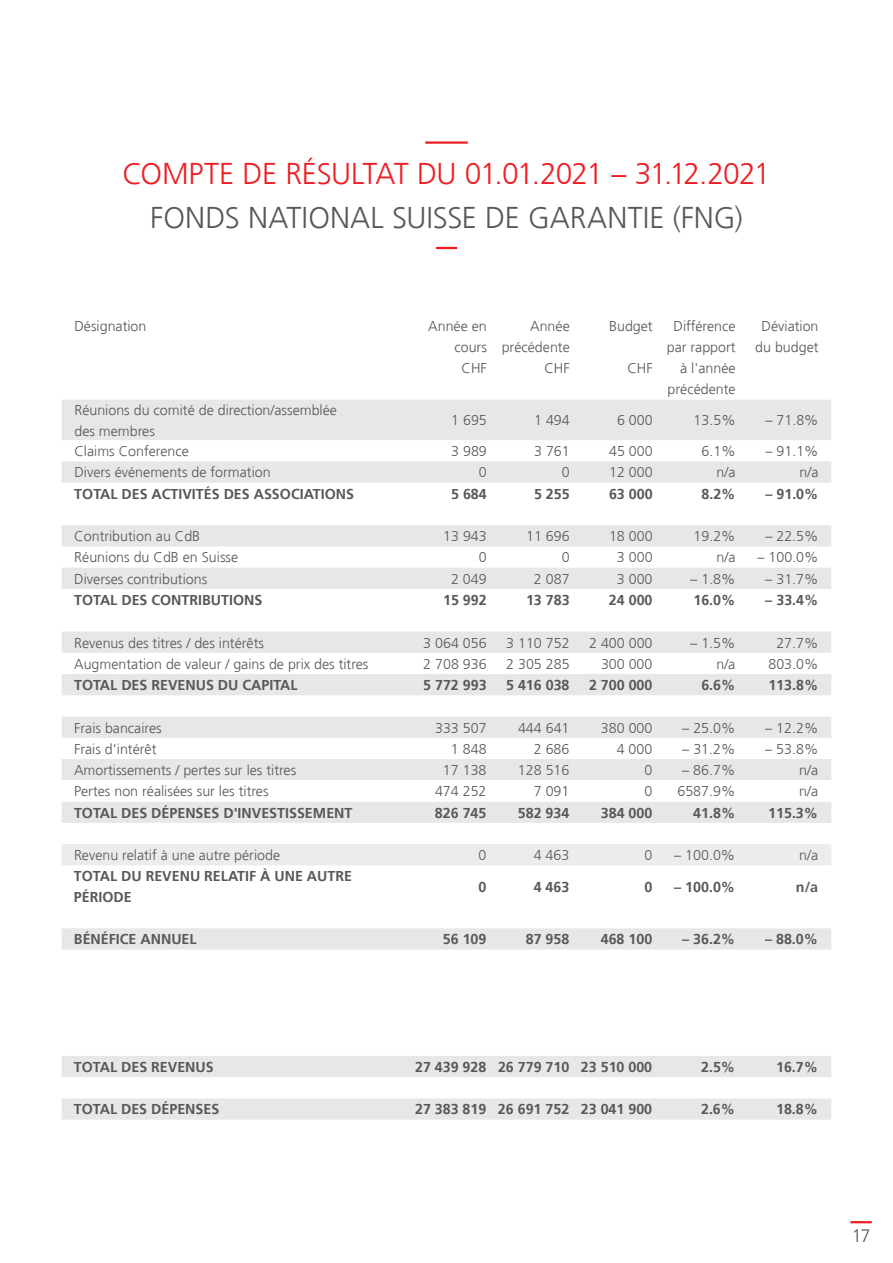
<style>
.page{position:relative;width:893px;height:1263px;background:#fff}
.page>*{position:absolute;margin:0;border:0;box-sizing:border-box;transform-origin:0 0}
.t1{font:300 30px "Frutiger";letter-spacing:-.03em;color:#ee1d23}
.t2{font:300 30px "Frutiger";color:#57585a}
.t3{font:300 18px "Frutiger";color:#57585a}
.t4{font:300 14.25px/21px "Frutiger";color:#57585a;text-align:right}
.t5{font:700 14.25px/21px "Frutiger";color:#57585a}
</style>
<div class="page">
<hr style="left:850px;top:1221px;width:22px;height:2px;background:#ee1d23">
<hr style="left:425px;top:141px;width:43px;height:3px;background:#ee1d23">
<hr style="left:436px;top:247px;width:21px;height:2px;background:#ee1d23">
<svg style="left:62px;top:400px;width:769px;height:720px"></svg>
<svg style="left:62px;top:780px;width:769px;height:21px"></svg>
<div style="left:62px;top:844px;width:769px;height:21px;background:#ececee"></div>
<h1 class="t1" style="left:122px;top:157px;width:649px">COMPTE DE RÉSULTAT DU 01.01.2021 – 31.12.2021</h1>
<h1 class="t2" style="left:150px;top:200px;width:594px">FONDS NATIONAL SUISSE DE GARANTIE (FNG)</h1>
<p class="t4" style="left:74px;top:316px;width:74px">Désignation</p>
<p class="t4" style="left:428px;top:316px;width:60px">Année en cours<br>CHF</p>
<p class="t4" style="left:502px;top:316px;width:70px">Année précédente<br>CHF</p>
<p class="t4" style="left:609px;top:316px;width:45px">Budget</p>
<p class="t4" style="left:627px;top:358px;width:27px">CHF</p>
<p class="t4" style="left:667px;top:316px;width:70px">Différence par rapport à l'année précédente</p>
<p class="t4" style="left:755px;top:316px;width:65px;text-align:center">Déviation du budget</p>
<p class="t4" style="left:74px;top:400px;width:264px;text-align:left">Réunions du comité de direction/assemblée des membres</p>
<p class="t4" style="left:451px;top:410px;width:37px">1 695</p>
<p class="t4" style="left:534px;top:410px;width:37px">1 494</p>
<p class="t4" style="left:617px;top:410px;width:37px">6 000</p>
<p class="t4" style="left:694px;top:410px;width:43px">13.5%</p>
<p class="t4" style="left:765px;top:410px;width:55px">– 71.8%</p>
<p class="t4" style="left:74px;top:441px;width:116px">Claims Conference</p>
<p class="t4" style="left:451px;top:441px;width:37px">3 989</p>
<p class="t4" style="left:534px;top:441px;width:37px">3 761</p>
<p class="t4" style="left:609px;top:441px;width:45px">45 000</p>
<p class="t4" style="left:701px;top:441px;width:36px">6.1%</p>
<p class="t4" style="left:765px;top:441px;width:55px">– 91.1%</p>
<p class="t4" style="left:74px;top:462px;width:198px">Divers événements de formation</p>
<p class="t4" style="left:479px;top:462px;width:9px">0</p>
<p class="t4" style="left:562px;top:462px;width:9px">0</p>
<p class="t4" style="left:609px;top:462px;width:45px">12 000</p>
<p class="t4" style="left:717px;top:462px;width:21px">n/a</p>
<p class="t4" style="left:799px;top:462px;width:21px">n/a</p>
<p class="t5" style="left:74px;top:483px;width:281px">TOTAL DES ACTIVITÉS DES ASSOCIATIONS</p>
<p class="t5" style="left:451px;top:483px;width:37px">5 684</p>
<p class="t5" style="left:534px;top:483px;width:37px">5 255</p>
<p class="t5" style="left:609px;top:483px;width:45px">63 000</p>
<p class="t5" style="left:701px;top:483px;width:36px">8.2%</p>
<p class="t5" style="left:765px;top:483px;width:55px">– 91.0%</p>
<p class="t4" style="left:74px;top:526px;width:127px">Contribution au CdB</p>
<p class="t4" style="left:443px;top:526px;width:45px">13 943</p>
<p class="t4" style="left:526px;top:526px;width:45px">11 696</p>
<p class="t4" style="left:609px;top:526px;width:45px">18 000</p>
<p class="t4" style="left:693px;top:526px;width:43px">19.2%</p>
<p class="t4" style="left:765px;top:526px;width:55px">– 22.5%</p>
<p class="t4" style="left:74px;top:547px;width:165px">Réunions du CdB en Suisse</p>
<p class="t4" style="left:479px;top:547px;width:9px">0</p>
<p class="t4" style="left:562px;top:547px;width:9px">0</p>
<p class="t4" style="left:617px;top:547px;width:37px">3 000</p>
<p class="t4" style="left:716px;top:547px;width:21px">n/a</p>
<p class="t4" style="left:757px;top:547px;width:62px">– 100.0%</p>
<p class="t4" style="left:74px;top:568px;width:135px">Diverses contributions</p>
<p class="t4" style="left:451px;top:568px;width:37px">2 049</p>
<p class="t4" style="left:534px;top:568px;width:37px">2 087</p>
<p class="t4" style="left:617px;top:568px;width:37px">3 000</p>
<p class="t4" style="left:690px;top:568px;width:47px">– 1.8%</p>
<p class="t4" style="left:765px;top:568px;width:55px">– 31.7%</p>
<p class="t5" style="left:74px;top:590px;width:190px">TOTAL DES CONTRIBUTIONS</p>
<p class="t5" style="left:443px;top:590px;width:45px">15 992</p>
<p class="t5" style="left:526px;top:590px;width:45px">13 783</p>
<p class="t5" style="left:609px;top:590px;width:45px">24 000</p>
<p class="t5" style="left:693px;top:590px;width:43px">16.0%</p>
<p class="t5" style="left:765px;top:590px;width:55px">– 33.4%</p>
<p class="t4" style="left:74px;top:632px;width:191px">Revenus des titres / des intérêts</p>
<p class="t4" style="left:423px;top:632px;width:65px">3 064 056</p>
<p class="t4" style="left:506px;top:632px;width:65px">3 110 752</p>
<p class="t4" style="left:589px;top:632px;width:65px">2 400 000</p>
<p class="t4" style="left:690px;top:632px;width:47px">– 1.5%</p>
<p class="t4" style="left:776px;top:632px;width:43px">27.7%</p>
<p class="t4" style="left:74px;top:653px;width:296px">Augmentation de valeur / gains de prix des titres</p>
<p class="t4" style="left:423px;top:653px;width:65px">2 708 936</p>
<p class="t4" style="left:506px;top:653px;width:65px">2 305 285</p>
<p class="t4" style="left:601px;top:653px;width:53px">300 000</p>
<p class="t4" style="left:716px;top:653px;width:21px">n/a</p>
<p class="t4" style="left:768px;top:653px;width:51px">803.0%</p>
<p class="t5" style="left:74px;top:675px;width:225px">TOTAL DES REVENUS DU CAPITAL</p>
<p class="t5" style="left:423px;top:675px;width:65px">5 772 993</p>
<p class="t5" style="left:506px;top:675px;width:65px">5 416 038</p>
<p class="t5" style="left:589px;top:675px;width:65px">2 700 000</p>
<p class="t5" style="left:701px;top:675px;width:36px">6.6%</p>
<p class="t5" style="left:768px;top:675px;width:51px">113.8%</p>
<p class="t4" style="left:74px;top:717px;width:89px">Frais bancaires</p>
<p class="t4" style="left:435px;top:717px;width:53px">333 507</p>
<p class="t4" style="left:518px;top:717px;width:53px">444 641</p>
<p class="t4" style="left:601px;top:717px;width:53px">380 000</p>
<p class="t4" style="left:682px;top:717px;width:55px">– 25.0%</p>
<p class="t4" style="left:765px;top:717px;width:55px">– 12.2%</p>
<p class="t4" style="left:74px;top:739px;width:84px">Frais d'intérêt</p>
<p class="t4" style="left:451px;top:739px;width:37px">1 848</p>
<p class="t4" style="left:534px;top:739px;width:37px">2 686</p>
<p class="t4" style="left:617px;top:739px;width:37px">4 000</p>
<p class="t4" style="left:682px;top:739px;width:55px">– 31.2%</p>
<p class="t4" style="left:765px;top:739px;width:55px">– 53.8%</p>
<p class="t4" style="left:74px;top:760px;width:224px">Amortissements / pertes sur les titres</p>
<p class="t4" style="left:443px;top:760px;width:45px">17 138</p>
<p class="t4" style="left:518px;top:760px;width:53px">128 516</p>
<p class="t4" style="left:644px;top:760px;width:9px">0</p>
<p class="t4" style="left:682px;top:760px;width:55px">– 86.7%</p>
<p class="t4" style="left:799px;top:760px;width:21px">n/a</p>
<p class="t4" style="left:74px;top:781px;width:196px">Pertes non réalisées sur les titres</p>
<p class="t4" style="left:435px;top:781px;width:53px">474 252</p>
<p class="t4" style="left:534px;top:781px;width:37px">7 091</p>
<p class="t4" style="left:644px;top:781px;width:9px">0</p>
<p class="t4" style="left:677px;top:781px;width:59px">6587.9%</p>
<p class="t4" style="left:799px;top:781px;width:21px">n/a</p>
<p class="t5" style="left:74px;top:802px;width:280px">TOTAL DES DÉPENSES D'INVESTISSEMENT</p>
<p class="t5" style="left:435px;top:802px;width:53px">826 745</p>
<p class="t5" style="left:518px;top:802px;width:53px">582 934</p>
<p class="t5" style="left:601px;top:802px;width:53px">384 000</p>
<p class="t5" style="left:693px;top:802px;width:43px">41.8%</p>
<p class="t5" style="left:768px;top:802px;width:51px">115.3%</p>
<p class="t4" style="left:74px;top:845px;width:208px">Revenu relatif à une autre période</p>
<p class="t4" style="left:479px;top:845px;width:9px">0</p>
<p class="t4" style="left:534px;top:845px;width:37px">4 463</p>
<p class="t4" style="left:644px;top:845px;width:9px">0</p>
<p class="t4" style="left:674px;top:845px;width:62px">– 100.0%</p>
<p class="t4" style="left:799px;top:845px;width:21px">n/a</p>
<p class="t5" style="left:74px;top:866px;width:280px">TOTAL DU REVENU RELATIF À UNE AUTRE<br>PÉRIODE</p>
<p class="t5" style="left:478px;top:876px;width:9px">0</p>
<p class="t5" style="left:534px;top:876px;width:37px">4 463</p>
<p class="t5" style="left:644px;top:876px;width:9px">0</p>
<p class="t5" style="left:674px;top:876px;width:62px">– 100.0%</p>
<p class="t5" style="left:796px;top:876px;width:24px">n/a</p>
<p class="t5" style="left:74px;top:929px;width:124px">BÉNÉFICE ANNUEL</p>
<p class="t5" style="left:443px;top:929px;width:45px">56 109</p>
<p class="t5" style="left:526px;top:929px;width:45px">87 958</p>
<p class="t5" style="left:601px;top:929px;width:53px">468 100</p>
<p class="t5" style="left:682px;top:929px;width:55px">– 36.2%</p>
<p class="t5" style="left:765px;top:929px;width:55px">– 88.0%</p>
<p class="t5" style="left:74px;top:1056px;width:141px">TOTAL DES REVENUS</p>
<p class="t5" style="left:415px;top:1056px;width:239px">27 439 928 26 779 710 23 510 000</p>
<p class="t5" style="left:701px;top:1056px;width:36px">2.5%</p>
<p class="t5" style="left:776px;top:1056px;width:43px">16.7%</p>
<p class="t5" style="left:74px;top:1099px;width:147px">TOTAL DES DÉPENSES</p>
<p class="t5" style="left:415px;top:1099px;width:239px">27 383 819 26 691 752 23 041 900</p>
<p class="t5" style="left:701px;top:1099px;width:36px">2.6%</p>
<p class="t5" style="left:776px;top:1099px;width:43px">18.8%</p>
<p class="t3" style="left:852px;top:1226px;width:20px">17</p>
</div>
